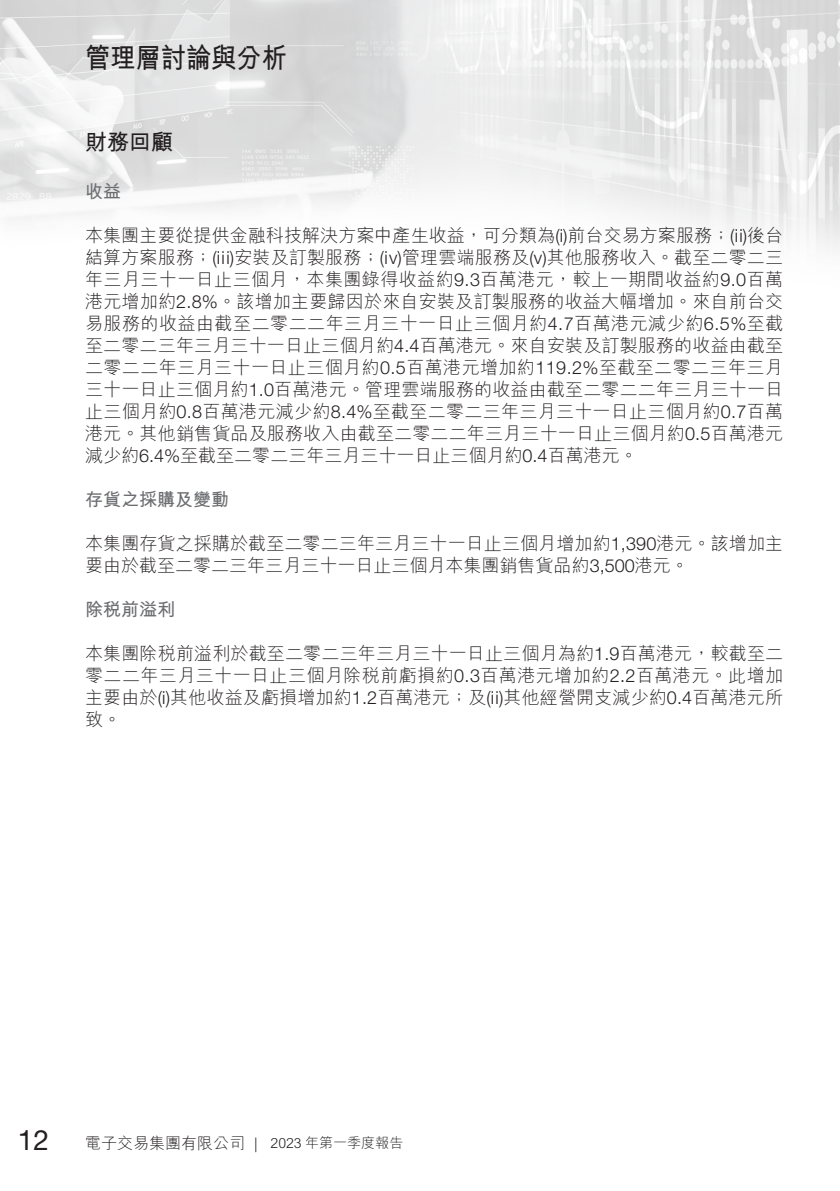
<style>
.page{position:relative;width:840px;height:1191px;background:#fff}
.page>*{position:absolute;margin:0;border:0;box-sizing:border-box;transform-origin:0 0}
.t1{font:700 28px "M Hei HK";color:#231f20;scale:.9 1}
.t2{font:28px "Helvetica Neue LT Std";color:#231f20}
.t3{font:700 22px "M Hei HK";color:#231f20}
.t4{font:300 18px/22px "M Hei HK";letter-spacing:.005em;color:#231f20;text-align:justify}
.t5{font:700 18px "M Hei HK";color:#6c6d70}
.t6{font:300 16px "M Hei HK";color:#231f20}
.s1{font-family:"Helvetica Neue LT Std"}
.s2{font-size:14px}
</style>
<div class="page">
<img style="left:0;top:0;width:839px;height:249px">
<h1 class="t1" style="left:85px;top:37px;width:226px">管理層討論與分析</h1>
<p class="t3" style="left:85px;top:126px;width:89px">財務回顧</p>
<p class="t5" style="left:85px;top:178px;width:37px">收益</p>
<p class="t4" style="left:85px;top:224px;width:699px">本集團主要從提供金融科技解決方案中產生收益，可分類為<span class="s1">(i)</span>前台交易方案服務；<span class="s1">(ii)</span>後台結算方案服務；<span class="s1">(iii)</span>安裝及訂製服務；<span class="s1">(iv)</span>管理雲端服務及<span class="s1">(v)</span>其他服務收入。截至二零二三年三月三十一日止三個月，本集團錄得收益約<span class="s1">9.3</span>百萬港元，較上一期間收益約<span class="s1">9.0</span>百萬港元增加約<span class="s1">2.8%</span>。該增加主要歸因於來自安裝及訂製服務的收益大幅增加。來自前台交易服務的收益由截至二零二二年三月三十一日止三個月約<span class="s1">4.7</span>百萬港元減少約<span class="s1">6.5%</span>至截至二零二三年三月三十一日止三個月約<span class="s1">4.4</span>百萬港元。來自安裝及訂製服務的收益由截至二零二二年三月三十一日止三個月約<span class="s1">0.5</span>百萬港元增加約<span class="s1">119.2%</span>至截至二零二三年三月三十一日止三個月約<span class="s1">1.0</span>百萬港元。管理雲端服務的收益由截至二零二二年三月三十一日止三個月約<span class="s1">0.8</span>百萬港元減少約<span class="s1">8.4%</span>至截至二零二三年三月三十一日止三個月約<span class="s1">0.7</span>百萬港元。其他銷售貨品及服務收入由截至二零二二年三月三十一日止三個月約<span class="s1">0.5</span>百萬港元減少約<span class="s1">6.4%</span>至截至二零二三年三月三十一日止三個月約<span class="s1">0.4</span>百萬港元。</p>
<p class="t5" style="left:85px;top:486px;width:145px">存貨之採購及變動</p>
<p class="t4" style="left:85px;top:532px;width:699px">本集團存貨之採購於截至二零二三年三月三十一日止三個月增加約<span class="s1">1,390</span>港元。該增加主要由於截至二零二三年三月三十一日止三個月本集團銷售貨品約<span class="s1">3,500</span>港元。</p>
<p class="t5" style="left:85px;top:596px;width:91px">除稅前溢利</p>
<p class="t4" style="left:85px;top:642px;width:699px">本集團除稅前溢利於截至二零二三年三月三十一日止三個月為約<span class="s1">1.9</span>百萬港元，較截至二零二二年三月三十一日止三個月除稅前虧損約<span class="s1">0.3</span>百萬港元增加約<span class="s1">2.2</span>百萬港元。此增加主要由於<span class="s1">(i)</span>其他收益及虧損增加約<span class="s1">1.2</span>百萬港元；及<span class="s1">(ii)</span>其他經營開支減少約<span class="s1">0.4</span>百萬港元所致。</p>
<h1 class="t2" style="left:18px;top:1123px;width:33px">12</h1>
<p class="t6" style="left:85px;top:1131px;width:319px">電子交易集團有限公司 | <span class="s2">2023 年第一季度報告</span></p>
</div>
